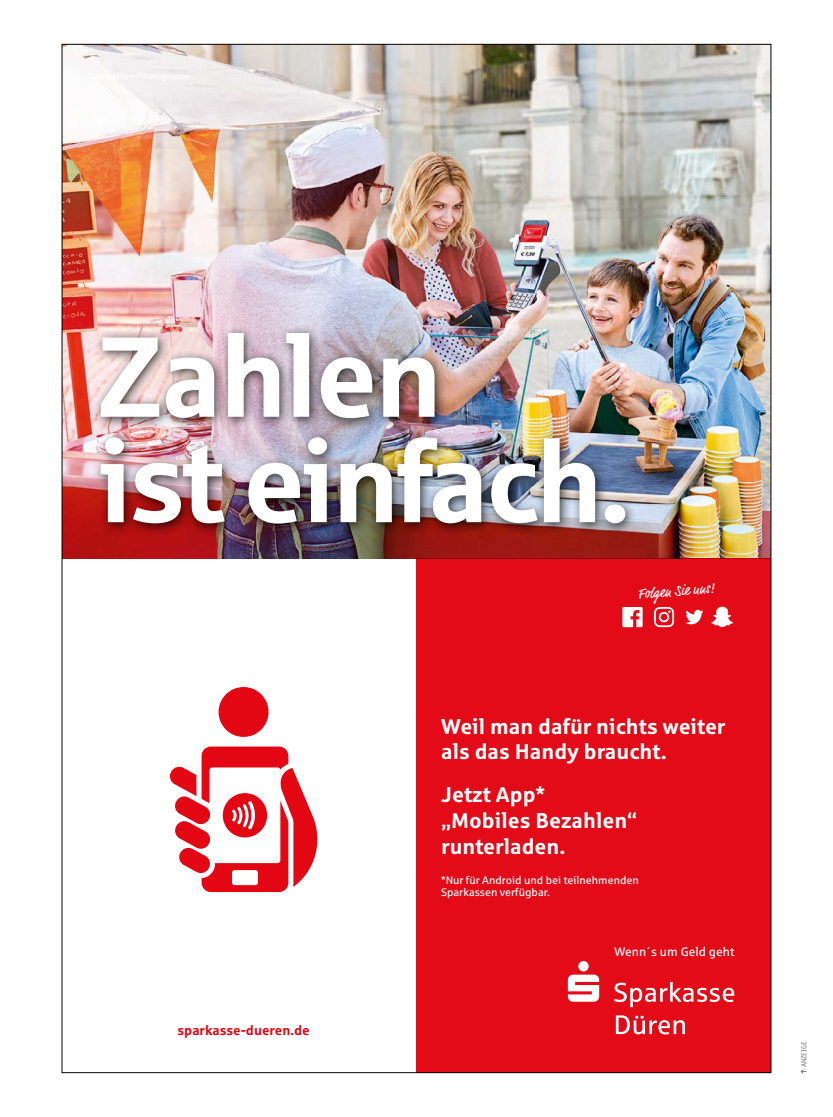
<style>
.page{position:relative;width:833px;height:1117px;background:#fff}
.page>*{position:absolute;margin:0;border:0;box-sizing:border-box;transform-origin:0 0}
.t1{font:700 113.88px/105.4px "Sparkasse Rg";letter-spacing:-.04em;color:#fff}
.t2{font:700 21.38px/25.8px "Sparkasse Rg";color:#fff}
.t3{font:14.75px "Market Web";color:#fff}
.t4{font:700 13.5px "Sparkasse Rg";color:#e30613}
.t5{font:12.38px "Sparkasse Rg";color:#fff}
.t6{font:11px/12.2px "Sparkasse Rg";color:#fff}
.t7{font:7.5px "Officina Sans";color:#7c7b7b}
</style>
<div class="page">
<img style="left:64px;top:46px;width:705px;height:512px">
<div style="left:416px;top:558px;width:355px;height:514px;background:#e30613"></div>
<div style="left:93px;top:324px;width:544px;height:212px;background:#000;opacity:.75"></div>
<svg style="left:685px;top:609px;width:18px;height:15px"></svg>
<svg style="left:622px;top:607px;width:20px;height:20px"></svg>
<svg style="left:654px;top:607px;width:20px;height:20px"></svg>
<svg style="left:711px;top:606px;width:22px;height:21px"></svg>
<svg style="left:616px;top:1015px;width:69px;height:19px"></svg>
<svg style="left:568px;top:961px;width:166px;height:45px"></svg>
<svg style="left:169px;top:687px;width:149px;height:204px"></svg>
<svg style="left:800px;top:1069px;width:6px;height:4px"></svg>
<h1 class="t1" style="left:98px;top:320px;width:534px">Zahlen<br>ist einfach.</h1>
<p class="t3" style="left:637px;top:585px;width:78px;rotate:-5deg">Folgen Sie uns!</p>
<p class="t2" style="left:441px;top:712px;width:286px">Weil man dafür nichts weiter als das Handy braucht.</p>
<p class="t2" style="left:441px;top:781px;width:198px">Jetzt App* „Mobiles Bezahlen“ runterladen.</p>
<p class="t6" style="left:441px;top:873px;width:199px">*Nur für Android und bei teilnehmenden<br>Sparkassen verfügbar.</p>
<p class="t4" style="left:177px;top:1020px;width:134px">sparkasse-dueren.de</p>
<p class="t5" style="left:614px;top:944px;width:121px">Wenn´s um Geld geht</p>
<p class="t7" style="left:799px;top:1067px;width:27px;rotate:-90deg">ANZEIGE</p>
</div>
